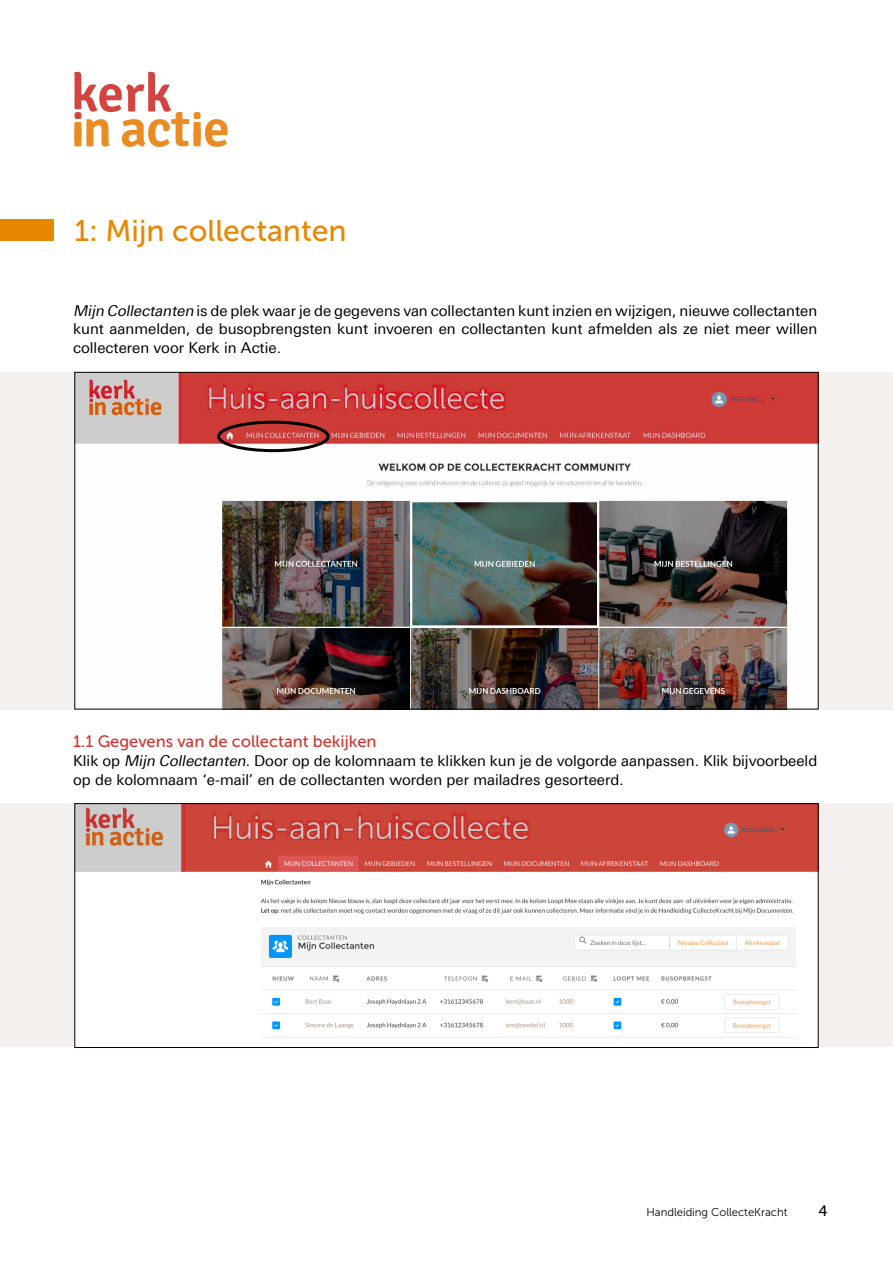
<style>
.page{position:relative;width:893px;height:1263px;background:#fff}
.page>*{position:absolute;margin:0;border:0;box-sizing:border-box;transform-origin:0 0}
.t1{font:30px "Museo Sans 500";color:#e98700}
.t2{font:16.5px "Museo Sans 500";color:#d03631}
.t3{font:15px/18.8px "Linotype Univers 430";color:#000;text-align:justify}
.t4{font:15px "Museo Sans 500";color:#000}
.t5{font:11.25px "Museo Sans 300";color:#000}
.s1{font-style:italic}
</style>
<div class="page">
<div style="left:0;top:803px;width:893px;height:244px;background:#f4f0ee"></div>
<div style="left:0;top:372px;width:893px;height:337px;background:#f4f0ee"></div>
<svg style="left:74px;top:72px;width:153px;height:75px"></svg>
<div style="left:0;top:219px;width:54px;height:22px;background:#e98700"></div>
<img style="left:76px;top:374px;width:741px;height:333px">
<img style="left:76px;top:805px;width:741px;height:241px">
<div style="left:74px;top:803px;width:745px;height:245px;border:1px solid #000"></div>
<div style="left:217px;top:421px;width:113px;height:31px;border:3px solid #000;border-radius:50%"></div>
<h1 class="t1" style="left:74px;top:214px;width:274px">1: Mijn collectanten</h1>
<p class="t3" style="left:73px;top:301px;width:746px"><span class="s1">Mijn Collectanten</span> is de plek waar je de gegevens van collectanten kunt inzien en wijzigen, nieuwe collectanten kunt aanmelden, de busopbrengsten kunt invoeren en collectanten kunt afmelden als ze niet meer willen collecteren voor Kerk in Actie.</p>
<p class="t2" style="left:73px;top:732px;width:305px">1.1 Gegevens van de collectant bekijken</p>
<p class="t3" style="left:73px;top:751px;width:746px">Klik op <span class="s1">Mijn Collectanten</span>. Door op de kolomnaam te klikken kun je de volgorde aanpassen. Klik bijvoorbeeld op de kolomnaam ‘e-mail’ en de collectanten worden per mailadres gesorteerd.</p>
<p class="t5" style="left:646px;top:1206px;width:143px">Handleiding CollecteKracht</p>
<p class="t4" style="left:819px;top:1202px;width:11px">4</p>
</div>
